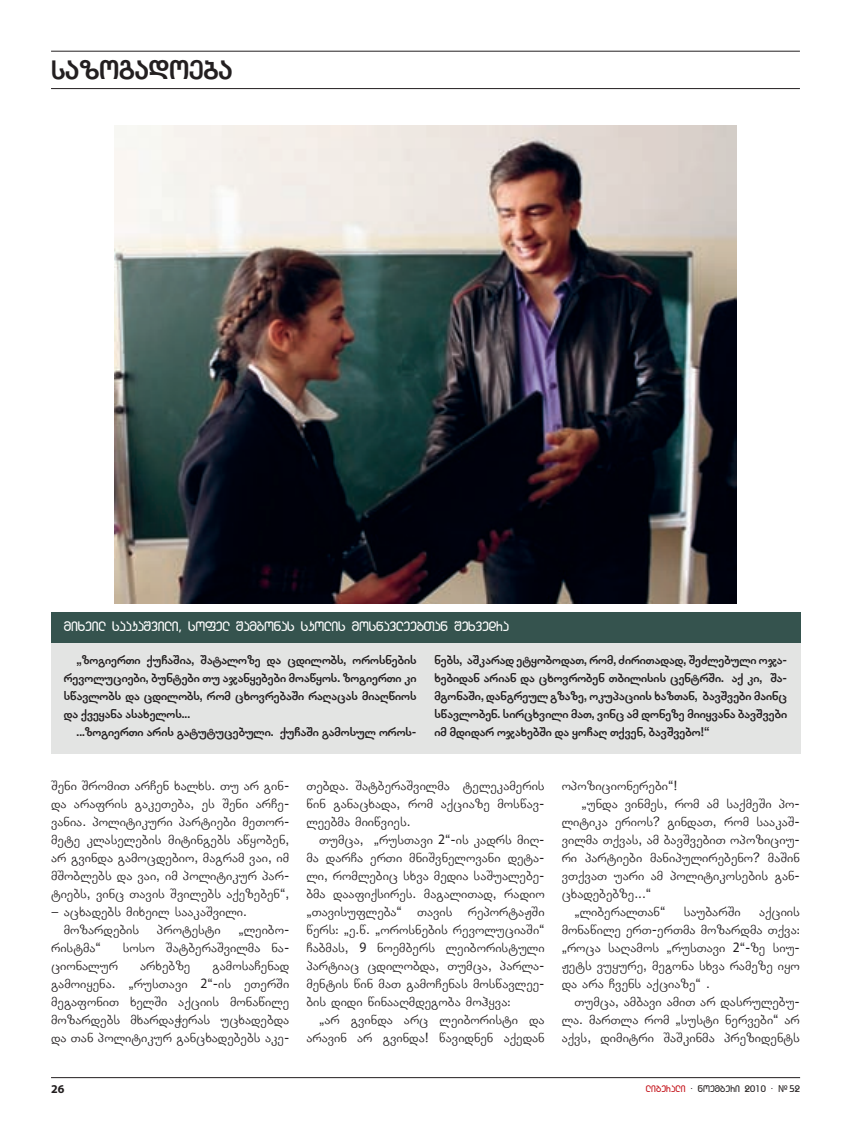
<style>
.page{position:relative;width:851px;height:1127px;background:#fff}
.page>*{position:absolute;margin:0;border:0;box-sizing:border-box;transform-origin:0 0}
.t1{font:700 27px "A Kolkhety M";letter-spacing:-.01em;color:#231f20}
.t2{font:15px "Bauhaus Mtavruli Thin A";letter-spacing:-.02em;color:#fff}
.t3{font:13.5px/18px "A Kolkhety N";color:#231f20;text-align:justify}
.t4{font:700 12.75px/18px "A Kolkhety N";color:#231f20;text-align:justify}
.t5{font:700 12px "Myriad Pro";color:#231f20}
.t6{font:10.5px "Bauhaus Mtavruli Thin A";color:#231f20}
.s1{color:#c4121a}
.s2{font-family:"Myriad Pro"}
</style>
<div class="page">
<hr style="left:51px;top:51px;width:748px;height:1px;background:#231f20">
<hr style="left:51px;top:88px;width:748px;height:1px;background:#231f20">
<div style="left:51px;top:612px;width:749px;height:141px;background:#e3e4e3"></div>
<div style="left:51px;top:612px;width:749px;height:31px;background:#35534e"></div>
<img style="left:114px;top:126px;width:622px;height:477px">
<hr style="left:51px;top:1077px;width:749px;height:1px;background:#231f20">
<h1 class="t1" style="left:51px;top:57px;width:183px">SAZOGADOEBA</h1>
<p class="t2" style="left:64px;top:620px;width:447px">MIXEIL SAAKASVILI, SOFEL SAMGONAS SKOLIS MOSWAVLEEBTAN SEXVEDRA</p>
<p class="t4" style="left:64px;top:652px;width:354px;text-indent:13px">`ZOGIERTI QUCASIA, SATALOZE DA CDILOBS, OROSNEBIS REVOLUCIEBI, BUNTEBI TU AJANYEBEBI MOAWYOS. ZOGIERTI KI SWAVLOBS DA CDILOBS, ROM CXOVREBASI RARACAS MIARWIOS DA QVEYANA ASAXELOS...</p>
<p class="t4" style="left:77px;top:724px;width:341px">...ZOGIERTI ARIS GATUTUCEBULI. QUCASI GAMOSUL OROS-</p>
<p class="t4" style="left:434px;top:652px;width:354px">NEBS, ASKARAD ETYOBODAT, ROM, ZIRITADAD, SEZLEBULI OJA-XEBIDAN ARIAN DA CXOVROBEN TBILISIS CENTRSI. AQ KI, SA-MGONASI, DANGREUL GZAZE, OKUPACIIS XAZTAN, BAVSVEBI MAINC SWAVLOBEN. SIRCXVILI MAT, VINC AM DONEZE MIIYVANA BAVSVEBI IM MDIDAR OJAXEBSI DA YOCAR TQVEN, BAVSVEBO!“</p>
<p class="t3" style="left:51px;top:778px;width:240px">SENI SROMIT ARCEN XALXS. TU AR GIN-</p>
<p class="t3" style="left:51px;top:796px;width:240px">DA ARAFRIS GAKETEBA, ES SENI ARCE-</p>
<p class="t3" style="left:51px;top:814px;width:240px">VANIA. POLITIKURI PARTIEBI METOR-</p>
<p class="t3" style="left:51px;top:832px;width:240px">METE KLASELEBIS MITINGEBS AWYOBEN,</p>
<p class="t3" style="left:51px;top:850px;width:240px">AR GVINDA GAMOCDEBIO, MAGRAM VAI, IM</p>
<p class="t3" style="left:51px;top:868px;width:240px">MSOBLEBS DA VAI, IM POLITIKUR PAR-</p>
<p class="t3" style="left:51px;top:886px;width:240px">TIEBS, VINC TAVIS SVILEBS AQEZEBEN“,</p>
<p class="t3" style="left:51px;top:904px;width:197px">_ ACXADEBS MIXEIL SAAKASVILI.</p>
<p class="t3" style="left:64px;top:922px;width:77px">MOZARDEBIS</p>
<p class="t3" style="left:157px;top:922px;width:65px">PROTESTI</p>
<p class="t3" style="left:238px;top:922px;width:52px">`LEIBO-</p>
<p class="t3" style="left:51px;top:940px;width:51px">RISTMA~</p>
<p class="t3" style="left:123px;top:940px;width:168px">SOSO SATBERASVILMA NA-</p>
<p class="t3" style="left:51px;top:958px;width:68px">CIONALUR</p>
<p class="t3" style="left:140px;top:958px;width:52px">ARXEBZE</p>
<p class="t3" style="left:51px;top:958px;width:240px;text-indent:161px">GAMOSACENAD GAMOIYENA. `RUSTAVI 2~-IS ETERSI MEGAFONIT XELSI AQCIIS MONAWILE MOZARDEBS MXARDAWERAS UCXADEBDA DA TAN POLITIKUR GANCXADEBEBS AKE-</p>
<p class="t3" style="left:306px;top:777px;width:240px">TEBDA. SATBERASVILMA TELEKAMERIS WIN GANACXADA, ROM AQCIAZE MOSWAV-LEEBMA MIIWVIES.</p>
<p class="t3" style="left:306px;top:831px;width:240px;text-indent:13px">TUMCA, `RUSTAVI 2~-IS KADRS MIR-MA DARCA ERTI MNISVNELOVANI DETA-LI, ROMLEBIC SXVA MEDIA SASUALEBE-BMA DAAFIQSIRES. MAGALITAD, RADIO `TAVISUFLEBA~ TAVIS REPORTAJSI WERS: `E.W. „OROSNEBIS REVOLUCIASI“ CABMAS, 9 NOEMBERS LEIBORISTULI PARTIAC CDILOBDA, TUMCA, PARLA-MENTIS WIN MAT GAMOCENAS MOSWAVLEE-BIS DIDI WINAARMDEGOBA MOHYVA:</p>
<p class="t3" style="left:306px;top:1011px;width:240px;text-align:right">„AR GVINDA ARC LEIBORISTI DA<br>ARAVIN AR GVINDA! WAVIDNEN AQEDAN</p>
<p class="t3" style="left:561px;top:777px;width:117px">OPOZICIONEREBI“!</p>
<p class="t3" style="left:581px;top:795px;width:220px">„UNDA VINMES, ROM AM SAQMESI PO-</p>
<p class="t3" style="left:561px;top:813px;width:240px">LITIKA ERIOS? GINDAT, ROM SAAKAS-</p>
<p class="t3" style="left:561px;top:831px;width:240px">VILMA TQVAS, AM BAVSVEBIT OPOZICIU-</p>
<p class="t3" style="left:561px;top:849px;width:240px">RI PARTIEBI MANIPULIREBENO? MASIN</p>
<p class="t3" style="left:561px;top:867px;width:240px">VTQVAT UARI AM POLITIKOSEBIS GAN-</p>
<p class="t3" style="left:561px;top:885px;width:91px">CXADEBEBZE...~</p>
<p class="t3" style="left:574px;top:903px;width:92px">`LIBERALTAN~</p>
<p class="t3" style="left:683px;top:903px;width:58px">SAUBARSI</p>
<p class="t3" style="left:561px;top:903px;width:240px;text-indent:197px">AQCIIS MONAWILE ERT-ERTMA MOZARDMA TQVA: `ROCA SARAMOS `RUSTAVI 2~-ZE SIU-JETS VUYURE, MEGONA SXVA RAMEZE IYO DA ARA CVENS AQCIAZE~ .</p>
<p class="t3" style="left:561px;top:993px;width:240px;text-indent:13px">TUMCA, AMBAVI AMIT AR DASRULEBU-LA. MARTLA ROM `SUSTI NERVEBI~ AR AQVS, DIMITRI SASKINMA PREZIDENTS</p>
<p class="t5" style="left:51px;top:1081px;width:15px">26</p>
<p class="t6" style="left:645px;top:1084px;width:156px"><span class="s1">LIBERALI</span> . NOEMBERI 2010 . <span class="s2">№</span> 52</p>
</div>
